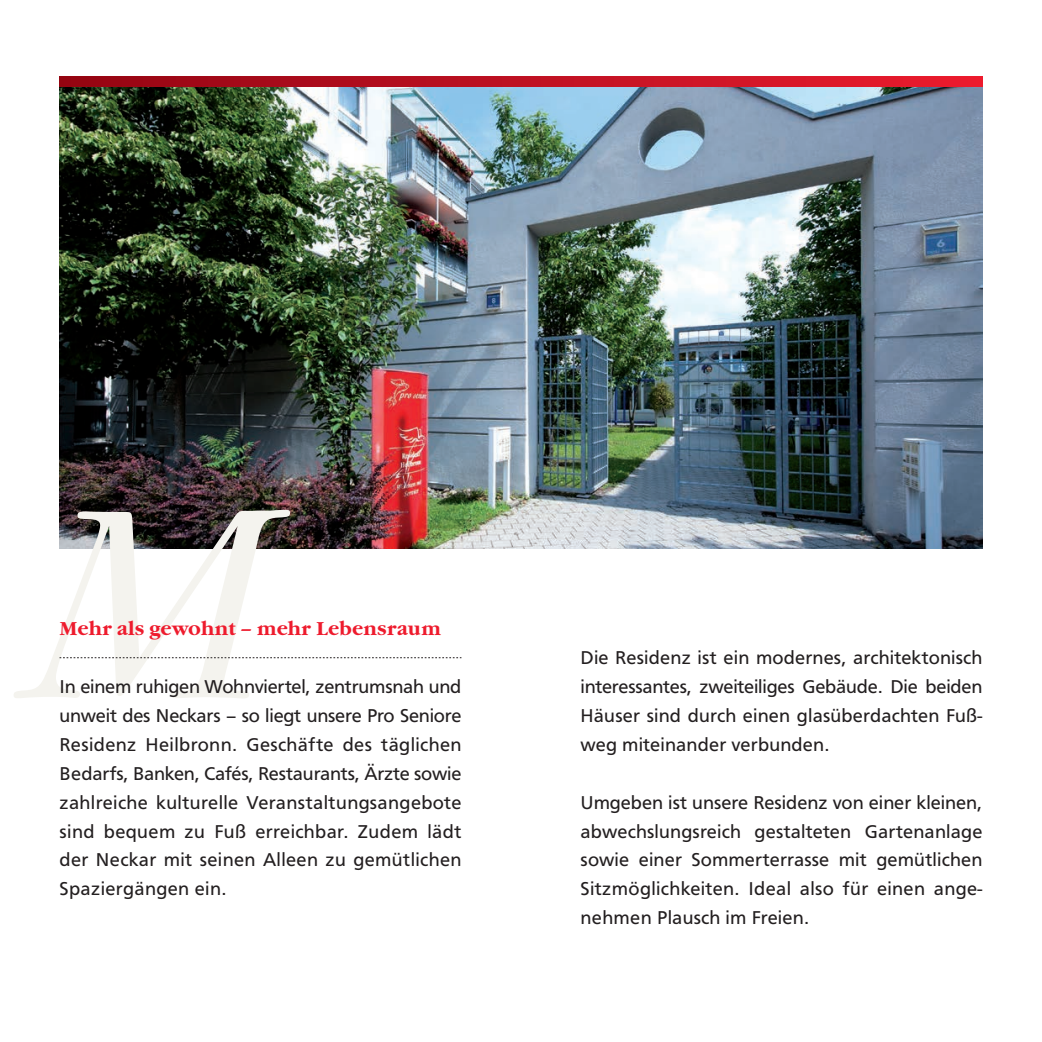
<style>
.page{position:relative;width:1042px;height:1042px;background:#fff}
.page>*{position:absolute;margin:0;border:0;box-sizing:border-box;transform-origin:0 0}
.t1{font:italic 300 280px "Garamond Itc T";color:#f4f3ee}
.t2{font:19.25px/28.9px "F015 T";letter-spacing:.02em;color:#231f20;text-align:justify}
.t3{font:700 19.25px "Garamond Itc T";color:#ee1b2d}
</style>
<div class="page">
<img style="left:60px;top:87px;width:922px;height:462px">
<svg style="left:60px;top:77px;width:922px;height:10px;background:#be1021"></svg>
<svg style="left:60px;top:657px;width:401px;height:1px"></svg>
<h1 class="t1" style="left:25px;top:451px;width:249px">M</h1>
<p class="t3" style="left:60px;top:618px;width:383px">Mehr als gewohnt – mehr Lebensraum</p>
<p class="t2" style="left:60px;top:672px;width:403px">In einem ruhigen Wohnviertel, zentrumsnah und unweit des Neckars – so liegt unsere Pro Seniore Residenz Heilbronn. Geschäfte des täglichen Bedarfs, Banken, Cafés, Restaurants, Ärzte sowie zahlreiche kulturelle Veranstaltungsangebote sind bequem zu Fuß erreichbar. Zudem lädt der Neckar mit seinen Alleen zu gemütlichen Spaziergängen ein.</p>
<p class="t2" style="left:580px;top:643px;width:403px">Die Residenz ist ein modernes, architektonisch interessantes, zweiteiliges Gebäude. Die beiden Häuser sind durch einen glasüberdachten Fuß&shy;weg miteinander verbunden.</p>
<p class="t2" style="left:580px;top:788px;width:403px">Umgeben ist unsere Residenz von einer kleinen, abwechslungsreich gestalteten Gartenanlage sowie einer Sommerterrasse mit gemütlichen Sitzmöglichkeiten. Ideal also für einen ange&shy;nehmen Plausch im Freien.</p>
</div>
